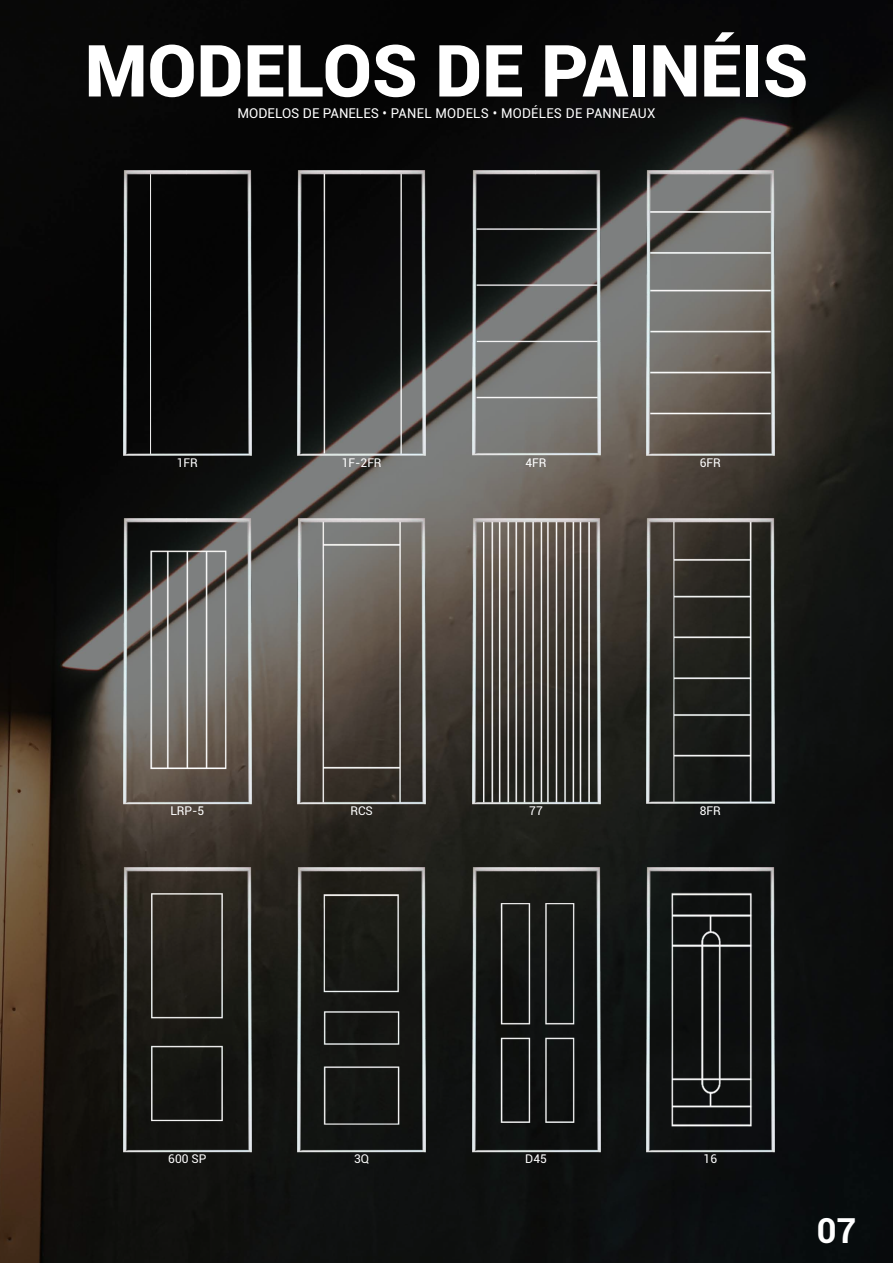
<style>
.page{position:relative;width:893px;height:1263px;background:#fff}
.page>*{position:absolute;margin:0;border:0;box-sizing:border-box;transform-origin:0 0}
.t1{font:900 72px "Roboto";color:#fff}
.t2{font:700 34.5px "Roboto";color:#fff}
.t3{font:13.5px "Roboto";letter-spacing:.02em;color:#fff}
.t4{font:12px "Roboto";color:#fff}
</style>
<div class="page">
<img style="left:0;top:0;width:893px;height:1263px">
<img style="left:298px;top:170px;width:128px;height:288px">
<img style="left:298px;top:519px;width:128px;height:291px">
<img style="left:298px;top:867px;width:128px;height:291px">
<img style="left:123px;top:170px;width:128px;height:288px">
<img style="left:123px;top:519px;width:128px;height:291px">
<img style="left:123px;top:867px;width:128px;height:291px">
<img style="left:472px;top:170px;width:128px;height:291px">
<img style="left:472px;top:519px;width:128px;height:291px">
<img style="left:472px;top:867px;width:128px;height:291px">
<img style="left:646px;top:170px;width:128px;height:288px">
<img style="left:646px;top:519px;width:128px;height:287px">
<img style="left:646px;top:867px;width:128px;height:291px">
<h1 class="t1" style="left:85px;top:20px;width:725px">MODELOS DE PAINÉIS</h1>
<p class="t3" style="left:238px;top:103px;width:419px">MODELOS DE PANELES • PANEL MODELS • MODÉLES DE PANNEAUX</p>
<p class="t4" style="left:177px;top:454px;width:23px">1FR</p>
<p class="t4" style="left:342px;top:454px;width:41px">1F-2FR</p>
<p class="t4" style="left:526px;top:454px;width:23px">4FR</p>
<p class="t4" style="left:700px;top:454px;width:23px">6FR</p>
<p class="t4" style="left:170px;top:802px;width:36px">LRP-5</p>
<p class="t4" style="left:350px;top:802px;width:24px">RCS</p>
<p class="t4" style="left:529px;top:802px;width:15px">77</p>
<p class="t4" style="left:700px;top:802px;width:23px">8FR</p>
<p class="t4" style="left:168px;top:1150px;width:40px">600 SP</p>
<p class="t4" style="left:354px;top:1150px;width:17px">3Q</p>
<p class="t4" style="left:525px;top:1150px;width:23px">D45</p>
<p class="t4" style="left:704px;top:1150px;width:15px">16</p>
<h2 class="t2" style="left:817px;top:1206px;width:41px">07</h2>
</div>
